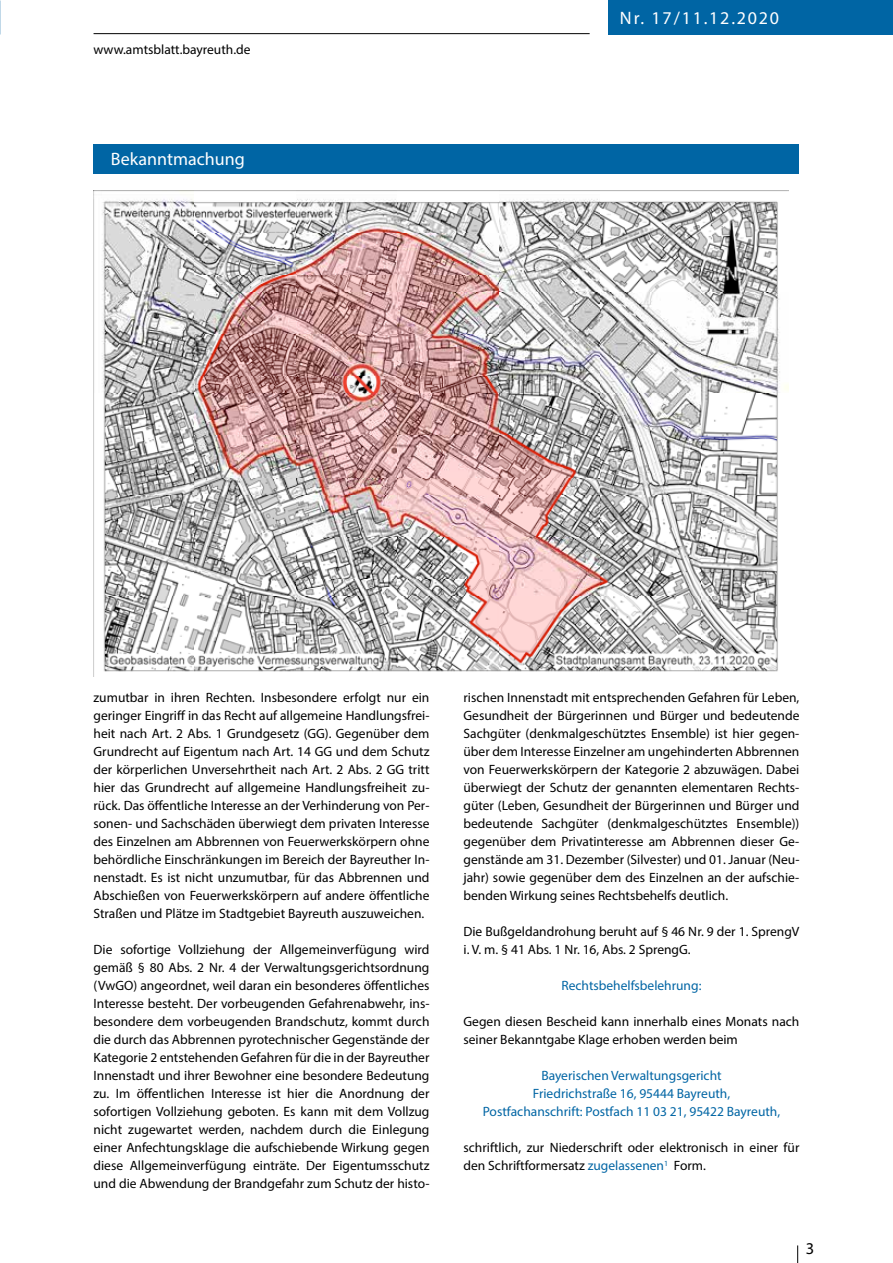
<style>
.page{position:relative;width:893px;height:1263px;background:#fff}
.page>*{position:absolute;margin:0;border:0;box-sizing:border-box;transform-origin:0 0}
.t1{font:18px "Myriad Pro";letter-spacing:.1em;color:#fff}
.t2{font:18px "Myriad Pro";color:#fff}
.t3{font:16.5px "Myriad Pro";color:#000}
.t4{font:13.5px/18px "Myriad Pro";color:#000;text-align:justify}
.t5{font:13.5px/18px "Myriad Pro";color:#0065a4;text-align:center}
.s1{color:#0065a4}
</style>
<div class="page">
<hr style="left:94px;top:33px;width:496px;height:1px;background:#000">
<div style="left:608px;top:0;width:285px;height:34px;background:#0065a4"></div>
<svg style="left:797px;top:1245px;width:1px;height:18px"></svg>
<div style="left:94px;top:145px;width:705px;height:29px;background:#0065a4"></div>
<img style="left:94px;top:191px;width:694px;height:481px">
<p class="t4" style="left:94px;top:40px;width:158px">www.amtsblatt.bayreuth.de</p>
<h1 class="t2" style="left:111px;top:148px;width:135px">Bekanntmachung</h1>
<h1 class="t1" style="left:620px;top:7px;width:161px">Nr. 17/11.12.2020</h1>
<p class="t4" style="left:94px;top:688px;width:337px">zumutbar in ihren Rechten. Insbesondere erfolgt nur ein geringer Eingriff in das Recht auf allgemeine Handlungsfrei&shy;heit nach Art. 2 Abs. 1 Grundgesetz (GG). Gegenüber dem Grundrecht auf Eigentum nach Art. 14 GG und dem Schutz der körperlichen Unversehrtheit nach Art. 2 Abs. 2 GG tritt hier das Grundrecht auf allgemeine Handlungsfreiheit zu&shy;rück. Das öffentliche Interesse an der Verhinderung von Per&shy;sonen- und Sachschäden überwiegt dem privaten Interesse des Einzelnen am Abbrennen von Feuerwerkskörpern ohne behördliche Einschränkungen im Bereich der Bayreuther In&shy;nenstadt. Es ist nicht unzumutbar, für das Abbrennen und Abschießen von Feuerwerkskörpern auf andere öffentliche Straßen und Plätze im Stadtgebiet Bayreuth auszuweichen.</p>
<p class="t4" style="left:94px;top:940px;width:337px">Die sofortige Vollziehung der Allgemeinverfügung wird gemäß § 80 Abs. 2 Nr. 4 der Verwaltungsgerichtsordnung (VwGO) angeordnet, weil daran ein besonderes öffentliches Interesse besteht. Der vorbeugenden Gefahrenabwehr, ins&shy;besondere dem vorbeugenden Brandschutz, kommt durch die durch das Abbrennen pyrotechnischer Gegenstände der Kategorie 2 entstehenden Gefahren für die in der Bayreuther Innenstadt und ihrer Bewohner eine besondere Bedeutung zu. Im öffentlichen Interesse ist hier die Anordnung der sofortigen Vollziehung geboten. Es kann mit dem Vollzug nicht zugewartet werden, nachdem durch die Einlegung einer Anfechtungsklage die aufschiebende Wirkung gegen diese Allgemeinverfügung einträte. Der Eigentumsschutz und die Abwendung der Brandgefahr zum Schutz der histo-</p>
<p class="t4" style="left:463px;top:688px;width:337px">rischen Innenstadt mit entsprechenden Gefahren für Leben, Gesundheit der Bürgerinnen und Bürger und bedeutende Sachgüter (denkmalgeschütztes Ensemble) ist hier gegen&shy;über dem Interesse Einzelner am ungehinderten Abbrennen von Feuerwerkskörpern der Kategorie 2 abzuwägen. Dabei überwiegt der Schutz der genannten elementaren Rechts&shy;güter (Leben, Gesundheit der Bürgerinnen und Bürger und bedeutende Sachgüter (denkmalgeschütztes Ensemble)) gegenüber dem Privatinteresse am Abbrennen dieser Ge&shy;genstände am 31. Dezember (Silvester) und 01. Januar (Neu&shy;jahr) sowie gegenüber dem des Einzelnen an der aufschie&shy;benden Wirkung seines Rechtsbehelfs deutlich.</p>
<p class="t4" style="left:463px;top:922px;width:337px">Die Bußgeldandrohung beruht auf § 46 Nr. 9 der 1. SprengV i. V. m. § 41 Abs. 1 Nr. 16, Abs. 2 SprengG.</p>
<p class="t5" style="left:561px;top:976px;width:142px">Rechtsbehelfsbelehrung:</p>
<p class="t4" style="left:463px;top:1012px;width:337px">Gegen diesen Bescheid kann innerhalb eines Monats nach seiner Bekanntgabe Klage erhoben werden beim</p>
<p class="t5" style="left:483px;top:1066px;width:299px">Bayerischen Verwaltungsgericht<br>Friedrichstraße 16, 95444 Bayreuth,<br>Postfachanschrift: Postfach 11 03 21, 95422 Bayreuth,</p>
<p class="t4" style="left:463px;top:1138px;width:337px">schriftlich, zur Niederschrift oder elektronisch in einer für den Schriftformersatz <span class="s1">zugelassenen</span><sup>1</sup> Form.</p>
<p class="t3" style="left:806px;top:1238px;width:10px">3</p>
</div>
